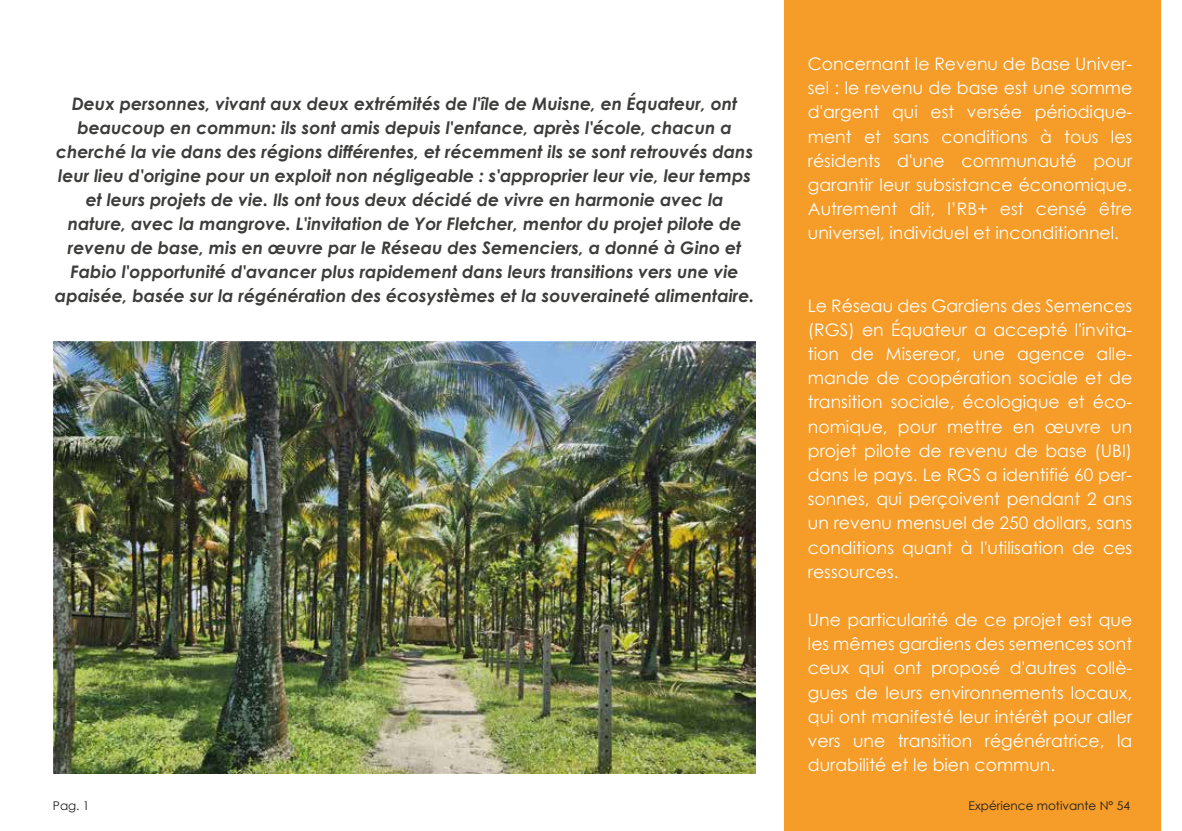
<style>
.page{position:relative;width:1182px;height:831px;background:#fff}
.page>*{position:absolute;margin:0;border:0;box-sizing:border-box;transform-origin:0 0}
.t1{font:17.25px/24.2px "Century Gothic";color:#fff;text-align:justify}
.t2{font:italic 700 17.25px/24px "Century Gothic";color:#3c3c3b;text-align:center}
.t3{font:12px "Century Gothic";color:#1d1d1b}
</style>
<div class="page">
<img style="left:54px;top:342px;width:702px;height:431px">
<div style="left:784px;top:0;width:376px;height:830px;background:#f59c29"></div>
<p class="t2" style="left:55px;top:91px;width:701px">Deux personnes, vivant aux deux extrémités de l'île de Muisne, en Équateur, ont beaucoup en commun: ils sont amis depuis l'enfance, après l'école, chacun a cherché la vie dans des régions différentes, et récemment ils se sont retrouvés dans leur lieu d'origine pour un exploit non négligeable : s'approprier leur vie, leur temps et leurs projets de vie. Ils ont tous deux décidé de vivre en harmonie avec la nature, avec la mangrove. L'invitation de Yor Fletcher, mentor du projet pilote de revenu de base, mis en œuvre par le Réseau des Semenciers, a donné à Gino et Fabio l'opportunité d'avancer plus rapidement dans leurs transitions vers une vie apaisée, basée sur la régénération des écosystèmes et la souveraineté alimentaire.</p>
<p class="t1" style="left:808px;top:51px;width:326px">Concernant le Revenu de Base Univer&shy;sel : le revenu de base est une somme d'argent qui est versée périodique&shy;ment et sans conditions à tous les résidents d'une communauté pour garantir leur subsistance économique.<br>Autrement dit, l’RB+ est censé être universel, individuel et inconditionnel.</p>
<p class="t1" style="left:808px;top:293px;width:326px">Le Réseau des Gardiens des Semences (RGS) en Équateur a accepté l'invita&shy;tion de Misereor, une agence alle&shy;mande de coopération sociale et de transition sociale, écologique et éco&shy;nomique, pour mettre en œuvre un projet pilote de revenu de base (UBI) dans le pays. Le RGS a identifié 60 per&shy;sonnes, qui perçoivent pendant 2 ans un revenu mensuel de 250 dollars, sans conditions quant à l'utilisation de ces ressources.</p>
<p class="t1" style="left:808px;top:607px;width:326px">Une particularité de ce projet est que les mêmes gardiens des semences sont ceux qui ont proposé d'autres collè&shy;gues de leurs environnements locaux, qui ont manifesté leur intérêt pour aller vers une transition régénératrice, la durabilité et le bien commun.</p>
<p class="t3" style="left:53px;top:797px;width:38px">Pag. 1</p>
<p class="t3" style="left:969px;top:797px;width:163px">Expérience motivante N° 54</p>
</div>
